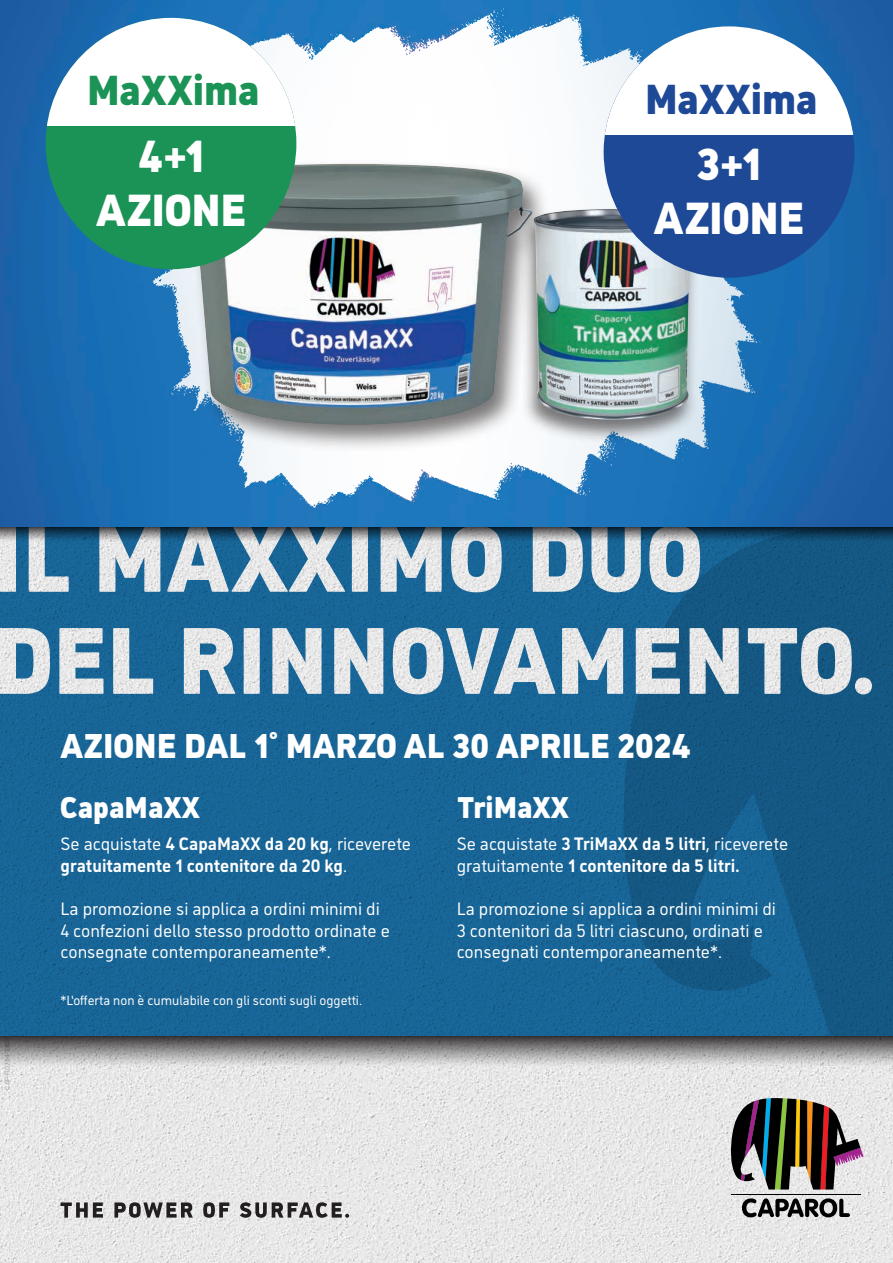
<style>
.page{position:relative;width:893px;height:1263px;background:#fff}
.page>*{position:absolute;margin:0;border:0;box-sizing:border-box;transform-origin:0 0}
.t1{font:94.5px "CAP Elephant Black Low";color:#fff}
.Title_Subline_16{font:900 45px/54px "CAP Elephant";letter-spacing:-.005em;color:#fff;text-align:center}
.Title_Subline_16-2{font:900 42px "CAP Elephant";letter-spacing:-.005em;color:#1b9356}
.Title_Subline_16-3{font:900 42px "CAP Elephant";letter-spacing:-.005em;color:#1e4997}
.t2{font:900 34.5px "CAP Elephant";color:#fff}
.t3{font:900 30px "CAP Elephant";color:#fff}
.t4{font:18px/21.6px "CAP Elephant";color:#fff}
.t5{font:700 18px/21.6px "CAP Elephant";color:#fff}
.t6{font:13.5px "CAP Elephant";color:#fff}
.t7{font:300 7.5px "VAG Rundschrift D";color:#a8a9ad}
.s1{font-weight:400}
</style>
<div class="page">
<img style="left:0;top:0;width:893px;height:1263px">
<svg style="left:742px;top:1198px;width:108px;height:19px;background:#6f6f6f"></svg>
<hr style="left:731px;top:1194px;width:129px;height:1px;background:#000">
<svg style="left:731px;top:1098px;width:132px;height:91px;background:#675e59"></svg>
<svg style="left:61px;top:1202px;width:42px;height:15px"></svg>
<svg style="left:114px;top:1202px;width:79px;height:16px"></svg>
<svg style="left:203px;top:1202px;width:26px;height:16px"></svg>
<svg style="left:240px;top:1202px;width:109px;height:16px;background:#8d8b8b"></svg>
<svg style="left:0;top:1036px;width:893px;height:31px;background:#959494"></svg>
<svg style="left:0;top:526px;width:893px;height:15px;background:#0f4366"></svg>
<div style="left:517px;top:206px;width:185px;height:239px;background:#231f20;opacity:.6"></div>
<img style="left:558px;top:209px;width:134px;height:211px">
<div style="left:166px;top:159px;width:392px;height:294px;background:#231f20;opacity:.6"></div>
<img style="left:171px;top:164px;width:362px;height:261px">
<div style="left:46px;top:18px;width:250px;height:251px;background:#1b9356;border-radius:50%"></div>
<svg style="left:46px;top:18px;width:250px;height:108px;background:#d3e2ef"></svg>
<div style="left:604px;top:26px;width:250px;height:252px;background:#1e4997;border-radius:50%"></div>
<svg style="left:604px;top:26px;width:250px;height:109px;background:#d0e0ee"></svg>
<p class="Title_Subline_16-2" style="left:87px;top:66px;width:174px">MaXXima</p>
<p class="Title_Subline_16" style="left:96px;top:129px;width:152px">4+1<br>AZIONE</p>
<p class="Title_Subline_16-3" style="left:645px;top:75px;width:174px">MaXXima</p>
<p class="Title_Subline_16" style="left:654px;top:138px;width:152px">3+1<br>AZIONE</p>
<p class="t1" style="left:-6px;top:504px;width:711px">IL MAXXIMO DUO</p>
<p class="t1" style="left:-6px;top:606px;width:882px">DEL RINNOVAMENTO.</p>
<p class="t2" style="left:61px;top:725px;width:632px">AZIONE DAL 1<sup>°</sup> MARZO AL 30 APRILE 2024</p>
<p class="t3" style="left:60px;top:790px;width:141px">CapaMaXX</p>
<p class="t3" style="left:457px;top:790px;width:113px">TriMaXX</p>
<p class="t7" style="left:3px;top:1090px;width:54px;rotate:-90deg">CAP-FL0264-2403</p>
<p class="t5" style="left:61px;top:833px;width:352px"><span class="s1">Se acquistate</span> 4 CapaMaXX da 20 kg<span class="s1">, riceverete </span>gratuitamente 1 contenitore da 20 kg<span class="s1">.</span></p>
<p class="t4" style="left:61px;top:898px;width:331px">La promozione si applica a ordini minimi di<br>4 confezioni dello stesso prodotto ordinate e consegnate contemporaneamente*.</p>
<p class="t6" style="left:61px;top:993px;width:303px">*L‘offerta non è cumulabile con gli sconti sugli oggetti.</p>
<p class="t5" style="left:457px;top:833px;width:333px"><span class="s1">Se acquistate</span> 3 TriMaXX da 5 litri<span class="s1">, riceverete gratuitamente</span> 1 contenitore da 5 litri.</p>
<p class="t4" style="left:457px;top:898px;width:321px">La promozione si applica a ordini minimi di<br>3 contenitori da 5 litri ciascuno, ordinati e consegnati contemporaneamente*.</p>
</div>
